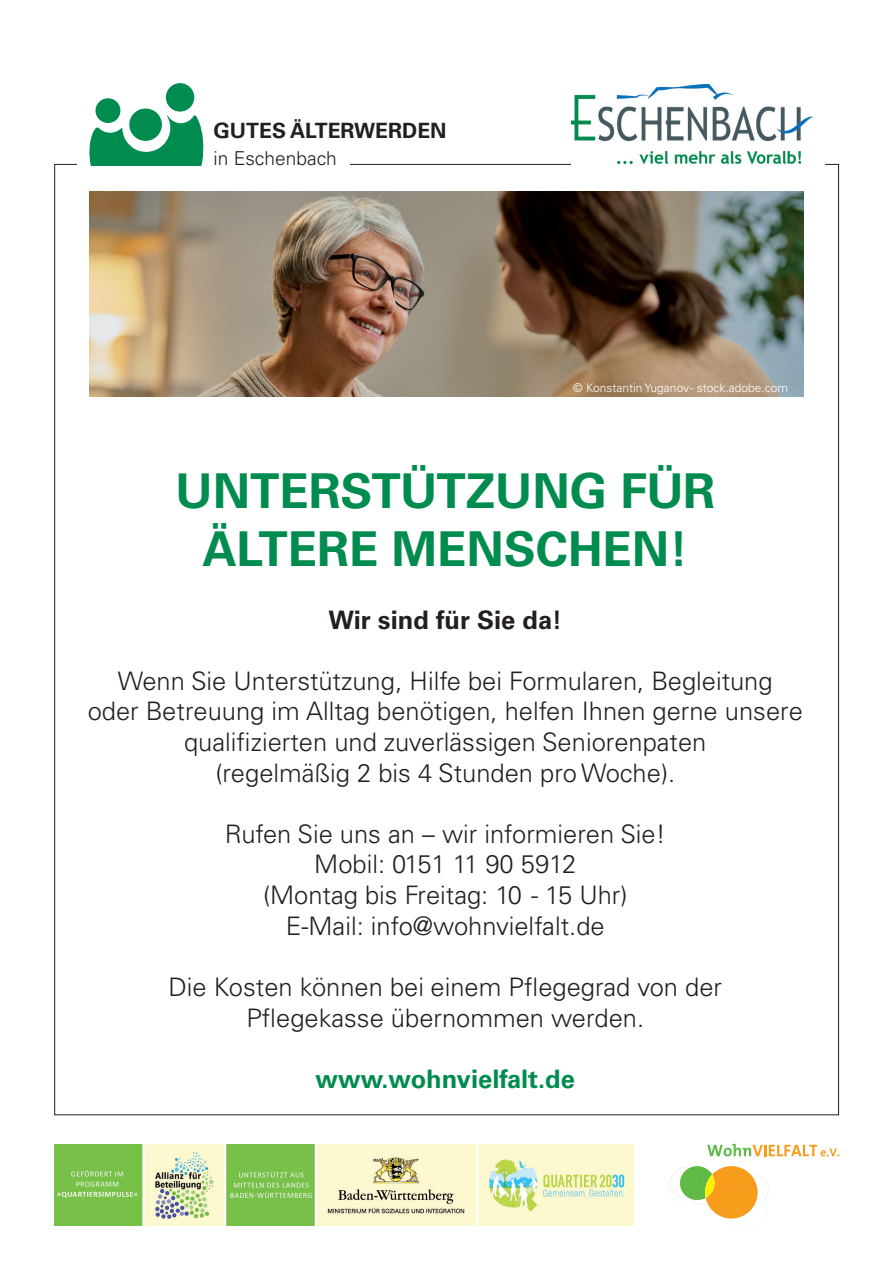
<style>
.page{position:relative;width:893px;height:1263px;background:#fff}
.page>*{position:absolute;margin:0;border:0;box-sizing:border-box;transform-origin:0 0}
.t1{font:700 48px/57.6px "Univers LT Pro 65";color:#008c4e;text-align:center}
.t2{font:300 25.5px/30.6px "Univers LT Pro 45";color:#231f20;text-align:center}
.t3{font:700 25.5px "Univers LT Pro 65";color:#008c4e}
.t4{font:700 25.5px "Univers LT Pro 65";color:#231f20}
.t5{font:700 21px "Univers LT Pro 65";color:#231f20}
.t6{font:300 19.2px "Univers LT Pro 45";color:#231f20}
.t7{font:300 12px "Univers LT Pro 45";color:#fff}
</style>
<div class="page">
<img style="left:54px;top:1145px;width:580px;height:80px">
<svg style="left:707px;top:1144px;width:132px;height:12px"></svg>
<svg style="left:667px;top:1166px;width:102px;height:64px"></svg>
<svg style="left:89px;top:83px;width:115px;height:83px"></svg>
<img style="left:572px;top:85px;width:241px;height:132px">
<img style="left:89px;top:192px;width:714px;height:204px">
<p class="t5" style="left:213px;top:118px;width:235px">GUTES ÄLTERWERDEN</p>
<p class="t6" style="left:213px;top:146px;width:125px">in Eschenbach</p>
<p class="t7" style="left:573px;top:381px;width:216px">© Konstantin Yuganov - stock.adobe.com</p>
<p class="t1" style="left:175px;top:462px;width:541px">UNTERSTÜTZUNG FÜR<br>ÄLTERE MENSCHEN!</p>
<p class="t4" style="left:328px;top:604px;width:235px">Wir sind für Sie da!</p>
<p class="t2" style="left:88px;top:665px;width:717px">Wenn Sie Unterstützung, Hilfe bei Formularen, Begleitung<br>oder Betreuung im Alltag benötigen, helfen Ihnen gerne unsere qualifizierten und zuverlässigen Seniorenpaten</p>
<p class="t2" style="left:215px;top:757px;width:461px">(regelmäßig 2 bis 4 Stunden pro Woche).</p>
<p class="t2" style="left:225px;top:818px;width:442px">Rufen Sie uns an – wir informieren Sie!</p>
<p class="t2" style="left:314px;top:849px;width:263px">Mobil: 0151 11 90 5912</p>
<p class="t2" style="left:263px;top:880px;width:366px">(Montag bis Freitag: 10 - 15 Uhr)</p>
<p class="t2" style="left:286px;top:910px;width:320px">E-Mail: info@wohnvielfalt.de</p>
<p class="t2" style="left:168px;top:971px;width:555px">Die Kosten können bei einem Pflegegrad von der<br>Pflegekasse übernommen werden.</p>
<p class="t3" style="left:315px;top:1063px;width:261px">www.wohnvielfalt.de</p>
</div>
